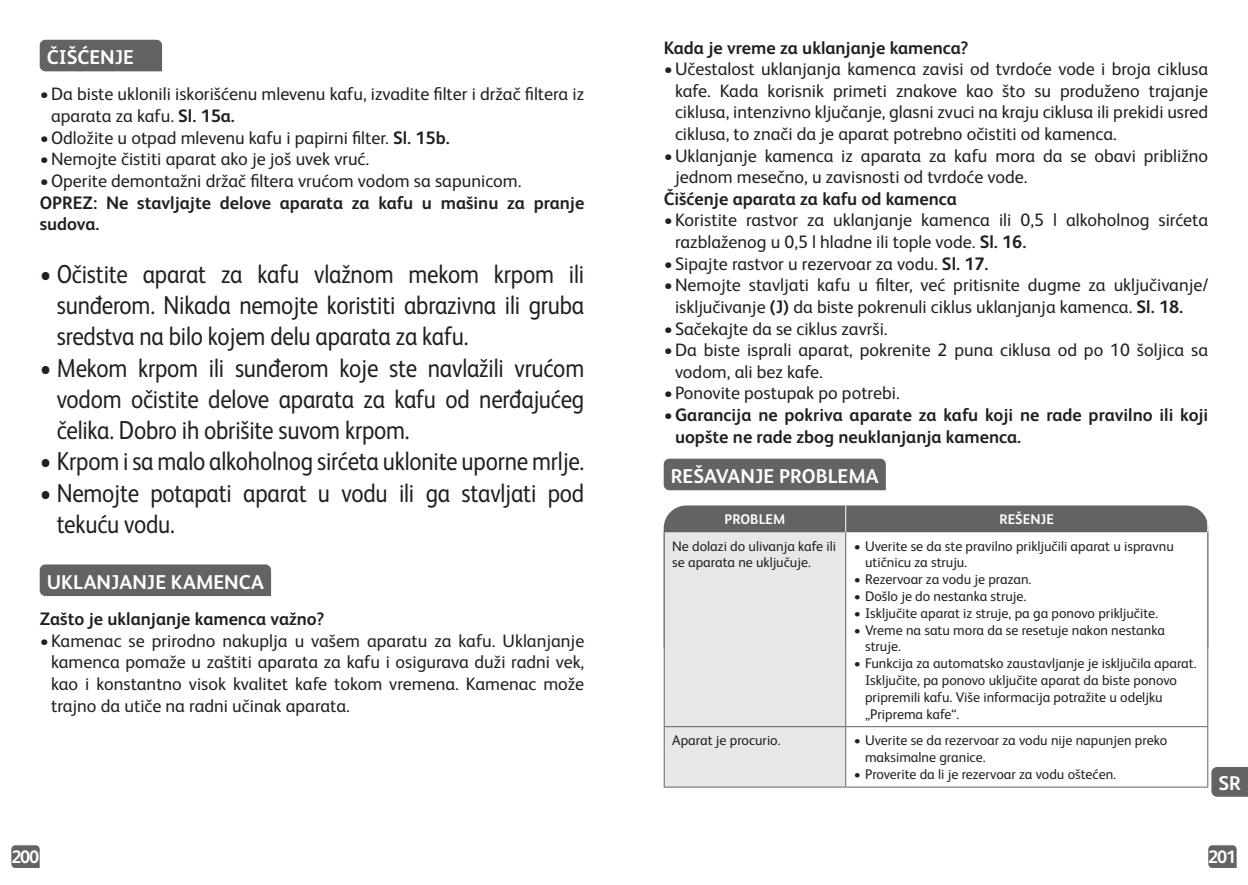
<style>
.page{position:relative;width:1248px;height:885px;background:#fff}
.page>*{position:absolute;margin:0;border:0;box-sizing:border-box;transform-origin:0 0}
.t1{font:26px/31.2px "FS Albert Pro";letter-spacing:-.01em;color:#231f20;text-align:justify;scale:.88 1}
.t2{font:700 20px "FS Albert Pro";color:#fff}
.t3{font:700 20px "FS Albert";color:#fff}
.t4{font:18px/21.6px "FS Albert Pro";color:#231f20}
.t5{font:700 18px/21.6px "FS Albert Pro";color:#231f20}
.t6{font:700 18px "FS Albert";letter-spacing:-.065em;color:#fff}
.t7{font:14px/16.8px "FS Albert Pro";color:#231f20}
.t8{font:700 14px "FS Albert Pro";color:#fff}
.s1{font-weight:700}
.s2{font-weight:400}
</style>
<div class="page">
<svg style="left:1208px;top:845px;width:28px;height:22px"></svg>
<svg style="left:11px;top:845px;width:29px;height:22px"></svg>
<svg style="left:1211px;top:767px;width:36px;height:29px"></svg>
<div style="left:663px;top:505px;width:544px;height:27px;background:#636366"></div>
<div style="left:664px;top:532px;width:181px;height:254px;background:#e6e7e9"></div>
<svg style="left:846px;top:532px;width:361px;height:254px"></svg>
<hr style="left:1207px;top:532px;width:1px;height:194px;background:#636366">
<hr style="left:845px;top:726px;width:363px;height:1px;background:#636366">
<hr style="left:1207px;top:727px;width:1px;height:59px;background:#636366">
<hr style="left:845px;top:786px;width:363px;height:1px;background:#636366">
<svg style="left:845px;top:505px;width:1px;height:27px"></svg>
<hr style="left:663px;top:532px;width:1px;height:194px;background:#636366">
<hr style="left:663px;top:727px;width:1px;height:59px;background:#636366">
<hr style="left:845px;top:532px;width:1px;height:194px;background:#636366">
<hr style="left:845px;top:727px;width:1px;height:59px;background:#636366">
<hr style="left:663px;top:726px;width:182px;height:1px;background:#636366">
<hr style="left:663px;top:786px;width:182px;height:1px;background:#636366">
<div style="left:663px;top:458px;width:222px;height:32px;background:#636366"></div>
<div style="left:40px;top:40px;width:122px;height:31px;background:#636366"></div>
<div style="left:40px;top:564px;width:231px;height:32px;background:#636366"></div>
<p class="t2" style="left:47px;top:43px;width:89px">ČIŠĆENJE</p>
<p class="t4" style="left:51px;top:82px;width:534px;text-indent:-11px">•Da biste uklonili iskorišćenu mlevenu kafu, izvadite filter i držač filtera iz aparata za kafu. <span class="s1">Sl. 15a.</span></p>
<p class="t4" style="left:40px;top:125px;width:411px">•Odložite u otpad mlevenu kafu i papirni filter. <span class="s1">Sl. 15b.</span></p>
<p class="t4" style="left:40px;top:147px;width:331px">•Nemojte čistiti aparat ako je još uvek vruć.</p>
<p class="t4" style="left:40px;top:168px;width:483px">•Operite demontažni držač filtera vrućom vodom sa sapunicom.</p>
<p class="t5" style="left:40px;top:190px;width:546px">OPREZ: Ne stavljajte delove aparata za kafu u mašinu za pranje sudova.</p>
<h1 class="t1" style="left:57px;top:256px;width:601px;text-indent:-17px">• Očistite aparat za kafu vlažnom mekom krpom ili sunđerom. Nikada nemojte koristiti abrazivna ili gruba sredstva na bilo kojem delu aparata za kafu.</h1>
<h1 class="t1" style="left:57px;top:350px;width:601px;text-indent:-17px">• Mekom krpom ili sunđerom koje ste navlažili vrućom vodom očistite delove aparata za kafu od nerđajućeg čelika. Dobro ih obrišite suvom krpom.</h1>
<h1 class="t1" style="left:40px;top:444px;width:620px">• Krpom i sa malo alkoholnog sirćeta uklonite uporne mrlje.</h1>
<h1 class="t1" style="left:57px;top:475px;width:601px;text-indent:-17px">• Nemojte potapati aparat u vodu ili ga stavljati pod tekuću vodu.</h1>
<p class="t2" style="left:47px;top:568px;width:219px">UKLANJANJE KAMENCA</p>
<p class="t5" style="left:40px;top:607px;width:286px">Zašto je uklanjanje kamenca važno?</p>
<p class="t4" style="left:51px;top:628px;width:534px;text-align:justify;text-indent:-11px">•Kamenac se prirodno nakuplja u vašem aparatu za kafu. Uklanjanje kamenca pomaže u zaštiti aparata za kafu i osigurava duži radni vek, kao i konstantno visok kvalitet kafe tokom vremena. Kamenac može trajno da utiče na radni učinak aparata.</p>
<p class="t5" style="left:663px;top:36px;width:306px">Kada je vreme za uklanjanje kamenca?</p>
<p class="t4" style="left:675px;top:57px;width:534px;text-align:justify;text-indent:-11px">•Učestalost uklanjanja kamenca zavisi od tvrdoće vode i broja ciklusa kafe. Kada korisnik primeti znakove kao što su produženo trajanje ciklusa, intenzivno ključanje, glasni zvuci na kraju ciklusa ili prekidi usred ciklusa, to znači da je aparat potrebno očistiti od kamenca.</p>
<p class="t4" style="left:675px;top:143px;width:534px;text-indent:-11px">•Uklanjanje kamenca iz aparata za kafu mora da se obavi približno jednom mesečno, u zavisnosti od tvrdoće vode.</p>
<p class="t5" style="left:663px;top:187px;width:295px">Čišćenje aparata za kafu od kamenca</p>
<p class="t4" style="left:675px;top:208px;width:534px;text-indent:-11px">•Koristite rastvor za uklanjanje kamenca ili 0,5 l alkoholnog sirćeta razblaženog u 0,5 l hladne ili tople vode. <span class="s1">Sl. 16.</span></p>
<p class="t4" style="left:663px;top:251px;width:326px">•Sipajte rastvor u rezervoar za vodu. <span class="s1">Sl. 17.</span></p>
<p class="t4" style="left:675px;top:273px;width:534px;text-indent:-11px">•Nemojte stavljati kafu u filter, već pritisnite dugme za uključivanje/ isključivanje <span class="s1">(J)</span> da biste pokrenuli ciklus uklanjanja kamenca. <span class="s1">Sl. 18.</span></p>
<p class="t4" style="left:663px;top:316px;width:225px">•Sačekajte da se ciklus završi.</p>
<p class="t4" style="left:675px;top:338px;width:534px;text-indent:-11px">•Da biste isprali aparat, pokrenite 2 puna ciklusa od po 10 šoljica sa vodom, ali bez kafe.</p>
<p class="t4" style="left:663px;top:381px;width:237px">•Ponovite postupak po potrebi.</p>
<p class="t5" style="left:675px;top:403px;width:534px;text-indent:-11px"><span class="s2">•</span>Garancija ne pokriva aparate za kafu koji ne rade pravilno ili koji uopšte ne rade zbog neuklanjanja kamenca.</p>
<p class="t2" style="left:670px;top:462px;width:209px">REŠAVANJE PROBLEMA</p>
<p class="t8" style="left:724px;top:509px;width:62px">PROBLEM</p>
<p class="t8" style="left:999px;top:509px;width:56px">REŠENJE</p>
<p class="t7" style="left:672px;top:536px;width:165px">Ne dolazi do ulivanja kafe ili se aparata ne uključuje.</p>
<p class="t7" style="left:865px;top:536px;width:310px;text-indent:-11px">• Uverite se da ste pravilno priključili aparat u ispravnu utičnicu za struju.</p>
<p class="t7" style="left:853px;top:570px;width:179px">• Rezervoar za vodu je prazan.</p>
<p class="t7" style="left:853px;top:586px;width:174px">• Došlo je do nestanka struje.</p>
<p class="t7" style="left:853px;top:603px;width:306px">• Isključite aparat iz struje, pa ga ponovo priključite.</p>
<p class="t7" style="left:865px;top:620px;width:301px;text-indent:-11px">• Vreme na satu mora da se resetuje nakon nestanka struje.</p>
<p class="t7" style="left:865px;top:654px;width:333px;text-indent:-11px">• Funkcija za automatsko zaustavljanje je isključila aparat.<br>Isključite, pa ponovo uključite aparat da biste ponovo pripremili kafu. Više informacija potražite u odeljku „Priprema kafe“.</p>
<p class="t7" style="left:672px;top:731px;width:110px">Aparat je procurio.</p>
<p class="t7" style="left:865px;top:731px;width:304px;text-indent:-11px">• Uverite se da rezervoar za vodu nije napunjen preko maksimalne granice.</p>
<p class="t7" style="left:853px;top:764px;width:264px">• Proverite da li je rezervoar za vodu oštećen.</p>
<p class="t3" style="left:1218px;top:769px;width:24px">SR</p>
<p class="t6" style="left:11px;top:844px;width:29px">200</p>
<p class="t6" style="left:1208px;top:844px;width:29px">201</p>
</div>
